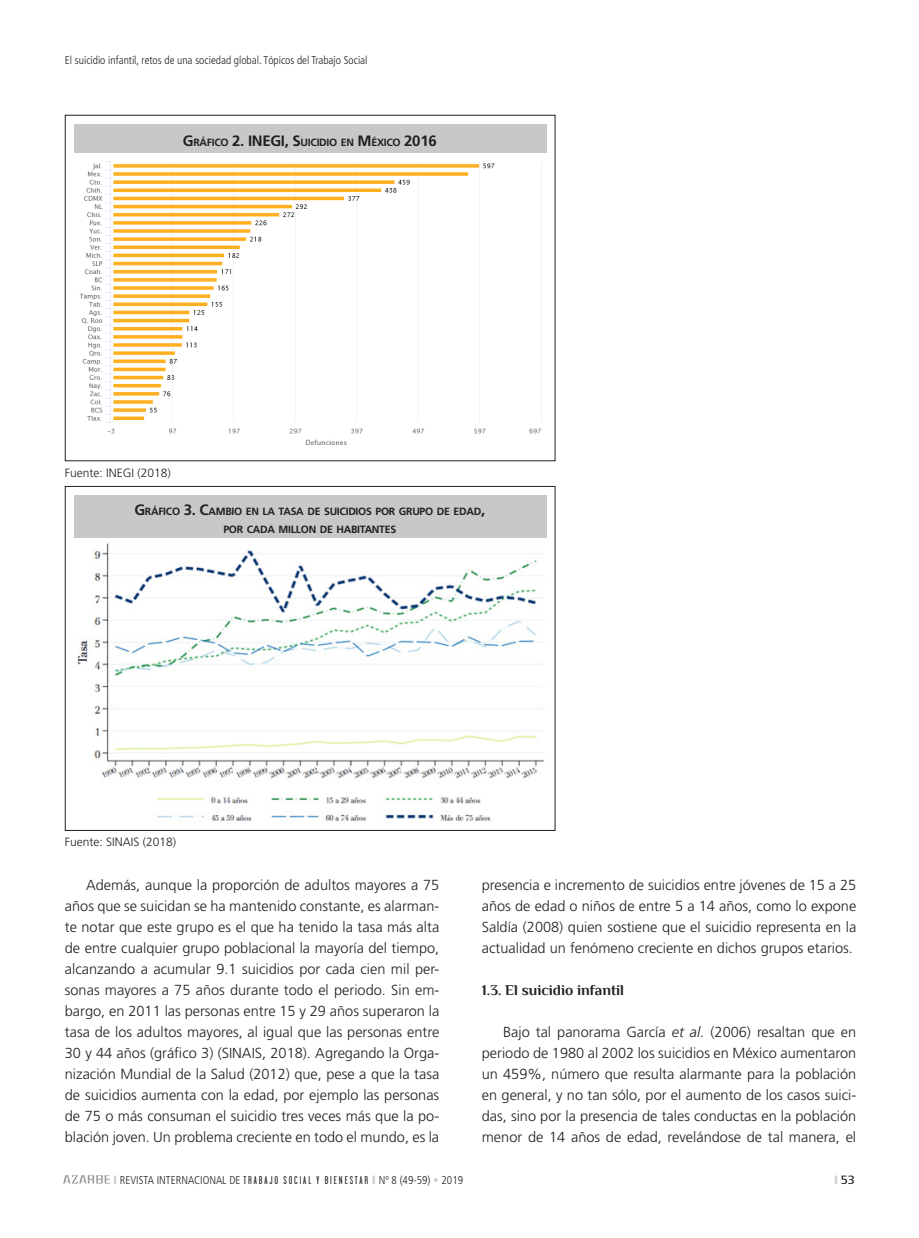
<style>
.page{position:relative;width:919px;height:1238px;background:#fff}
.page>*{position:absolute;margin:0;border:0;box-sizing:border-box;transform-origin:0 0}
.t1{font:700 15px "Philosopher";color:#231f20}
.t2{font:300 14.55px/21px "Frutiger";color:#231f20;text-align:justify}
.t3{font:300 12px "Frutiger";color:#231f20}
.t4{font:condensed 12px "Frutiger";color:#231f20;scale:1.25 1}
.t5{font:300 condensed 11.25px "Frutiger";color:#231f20}
.t6{font:700 10.5px/18px "Frutiger";letter-spacing:-.03em;color:#231f20;text-align:center}
.s1{font-size:15px}
.s2{font-style:italic}
.s3{font-family:"Garage Gothic";font-weight:900;font-stretch:normal;font-size:12px;color:#cdced0}
.s4{font-family:"Garage Gothic";font-weight:400;font-stretch:normal}
.s5{color:#cdced0}
.s6{font-family:"Garage Gothic";font-weight:900;font-stretch:normal;color:#cdced0}
</style>
<div class="page">
<img style="left:64px;top:1175px;width:46px;height:8px">
<div style="left:74px;top:495px;width:473px;height:43px;background:#c7c8ca"></div>
<img style="left:77px;top:543px;width:467px;height:279px">
<img style="left:79px;top:161px;width:463px;height:284px">
<div style="left:74px;top:124px;width:473px;height:29px;background:#c7c8ca"></div>
<p class="t5" style="left:65px;top:54px;width:304px">El suicidio infantil, retos de una sociedad global. Tópicos del Trabajo Social</p>
<p class="t6" style="left:183px;top:133px;width:255px"><span class="s1">G</span>RÁFICO <span class="s1">2. INEGI, S</span>UICIDIO EN <span class="s1">M</span>ÉXICO <span class="s1">2016</span></p>
<p class="t3" style="left:65px;top:466px;width:108px">Fuente: INEGI (2018)</p>
<p class="t6" style="left:134px;top:502px;width:352px"><span class="s1">G</span>RÁFICO <span class="s1">3. C</span>AMBIO EN LA TASA DE SUICIDIOS POR GRUPO DE EDAD<span class="s1">,<br></span>POR CADA MILLON DE HABITANTES</p>
<p class="t3" style="left:65px;top:835px;width:113px">Fuente: SINAIS (2018)</p>
<p class="t2" style="left:65px;top:874px;width:376px;text-indent:21px">Además, aunque la proporción de adultos mayores a 75 años que se suicidan se ha mantenido constante, es alarman&shy;te notar que este grupo es el que ha tenido la tasa más alta de entre cualquier grupo poblacional la mayoría del tiempo, alcanzando a acumular 9.1 suicidios por cada cien mil per&shy;sonas mayores a 75 años durante todo el periodo. Sin em&shy;bargo, en 2011 las personas entre 15 y 29 años superaron la tasa de los adultos mayores, al igual que las personas entre 30 y 44 años (gráfico 3) (SINAIS, 2018). Agregando la Orga&shy;nización Mundial de la Salud (2012) que, pese a que la tasa de suicidios aumenta con la edad, por ejemplo las personas de 75 o más consuman el suicidio tres veces más que la po&shy;blación joven. Un problema creciente en todo el mundo, es la</p>
<p class="t2" style="left:482px;top:874px;width:376px">presencia e incremento de suicidios entre jóvenes de 15 a 25 años de edad o niños de entre 5 a 14 años, como lo expone Saldía (2008) quien sostiene que el suicidio representa en la actualidad un fenómeno creciente en dichos grupos etarios.</p>
<p class="t1" style="left:482px;top:981px;width:144px">1.3. El suicidio infantil</p>
<p class="t2" style="left:482px;top:1021px;width:376px;text-indent:21px">Bajo tal panorama García <span class="s2">et al.</span> (2006) resaltan que en periodo de 1980 al 2002 los suicidios en México aumentaron un 459%, número que resulta alarmante para la población en general, y no tan sólo, por el aumento de los casos suici&shy;das, sino por la presencia de tales conductas en la población menor de 14 años de edad, revelándose de tal manera, el</p>
<p class="t5" style="left:113px;top:1173px;width:351px"><span class="s3">I</span> REVISTA INTERNACIONAL DE <span class="s4">TRABAJO SOCIAL Y BIENESTAR</span> <span class="s3">I</span> Nº 8 (49-59) <span class="s5">•</span> 2019</p>
<p class="t4" style="left:834px;top:1172px;width:18px"><span class="s6">I</span>53</p>
</div>
